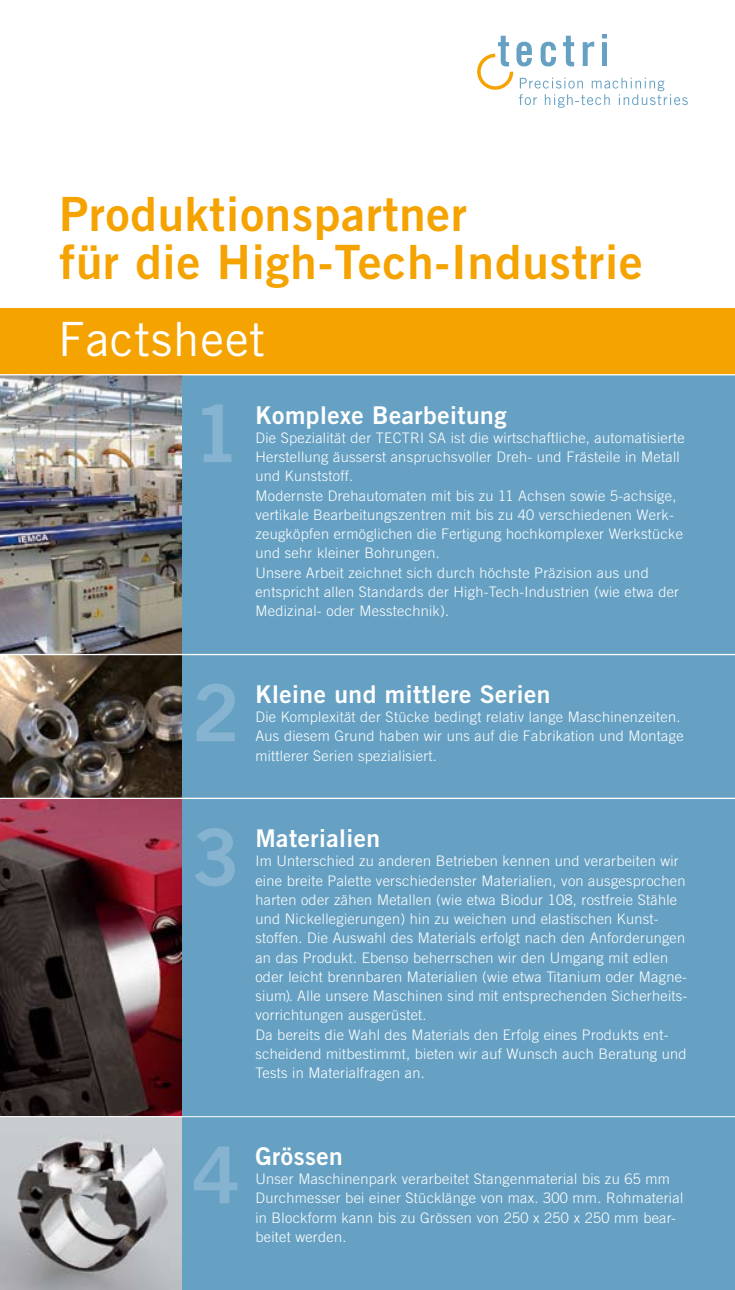
<style>
.page{position:relative;width:735px;height:1290px;background:#fff}
.page>*{position:absolute;margin:0;border:0;box-sizing:border-box;transform-origin:0 0}
.t1{font:78.75px/144.4px "Trade Gothic Bold Two";color:#86b4d0}
.t2{font:47.25px/48.1px "Trade Gothic Bold Two";letter-spacing:.02em;color:#f5a300}
.t3{font:47.25px "Trade Gothic";letter-spacing:.02em;color:#fff}
.t4{font:24.5px "Trade Gothic Bold Two";letter-spacing:.02em;color:#fff}
.t5{font:300 14.53px/19.2px "Trade Gothic";letter-spacing:.02em;color:#fff}
</style>
<div class="page">
<div style="left:177px;top:375px;width:557px;height:915px;background:#66a1c3"></div>
<img style="left:0;top:375px;width:181px;height:279px">
<img style="left:0;top:655px;width:181px;height:143px">
<svg style="left:0;top:799px;width:181px;height:317px;background:#5a3237"></svg>
<div style="left:0;top:308px;width:734px;height:67px;background:#f5a300"></div>
<svg style="left:477px;top:34px;width:210px;height:74px"></svg>
<img style="left:0;top:1117px;width:181px;height:173px">
<hr style="left:0;top:654px;width:734px;height:1px;background:#fff">
<hr style="left:0;top:798px;width:734px;height:1px;background:#fff">
<hr style="left:0;top:374px;width:734px;height:1px;background:#fff">
<hr style="left:0;top:1116px;width:734px;height:1px;background:#fff">
<h2 class="t2" style="left:59px;top:189px;width:584px">Produktionspartner<br>für die High-Tech-Industrie</h2>
<h2 class="t3" style="left:58px;top:311px;width:209px">Factsheet</h2>
<h1 class="t1" style="left:192px;top:360px;width:50px">1</h1>
<h3 class="t4" style="left:255px;top:400px;width:252px">Komplexe Bearbeitung</h3>
<p class="t5" style="left:255px;top:428px;width:430px">Die Spezialität der TECTRI SA ist die wirtschaftliche, automatisierte Herstellung äusserst anspruchsvoller Dreh- und Frästeile in Metall und Kunststoff.<br>Modernste Drehautomaten mit bis zu 11 Achsen sowie 5-achsige, vertikale Bearbeitungszentren mit bis zu 40 verschie-denen Werk&shy;zeugköpfen ermöglichen die Fertigung hochkomplexer Werkstücke und sehr kleiner Bohrungen.<br>Unsere Arbeit zeichnet sich durch höchste Präzision aus und entspricht allen Standards der High-Tech-Industrien (wie etwa der Medizinal- oder Messtechnik).</p>
<h1 class="t1" style="left:192px;top:639px;width:50px">2<br>3</h1>
<h3 class="t4" style="left:255px;top:679px;width:296px">Kleine und mittlere Serien</h3>
<p class="t5" style="left:255px;top:707px;width:429px">Die Komplexität der Stücke bedingt relativ lange Maschinenzeiten.<br>Aus diesem Grund haben wir uns auf die Fabrikation und Montage mittlerer Serien spezialisiert.</p>
<h3 class="t4" style="left:255px;top:823px;width:126px">Materialien</h3>
<p class="t5" style="left:255px;top:851px;width:433px">Im Unterschied zu anderen Betrieben kennen und verarbeiten wir eine breite Palette verschiedenster Materialien, von ausgesprochen harten oder zähen Metallen (wie etwa Biodur 108, rostfreie Stähle und Nickellegierungen) hin zu weichen und elastischen Kunst&shy;stoffen. Die Auswahl des Materials erfolgt nach den Anforderungen an das Produkt. Ebenso beherrschen wir den Umgang mit edlen oder leicht brennbaren Materialien (wie etwa Titanium oder Magne&shy;sium). Alle unsere Maschinen sind mit entsprechenden Sicherheits&shy;vorrichtungen ausgerüstet.<br>Da bereits die Wahl des Materials den Erfolg eines Produkts ent&shy;scheidend mitbestimmt, bieten wir auf Wunsch auch Beratung und Tests in Materialfragen an.</p>
<h1 class="t1" style="left:192px;top:1101px;width:50px">4</h1>
<h3 class="t4" style="left:255px;top:1141px;width:89px">Grössen</h3>
<p class="t5" style="left:255px;top:1169px;width:429px">Unser Maschinenpark verarbeitet Stangenmaterial bis zu 65 mm Durchmesser bei einer Stücklänge von max. 300 mm. Rohmaterial in Blockform kann bis zu Grössen von 250 x 250 x 250 mm bear&shy;beitet werden.</p>
</div>
